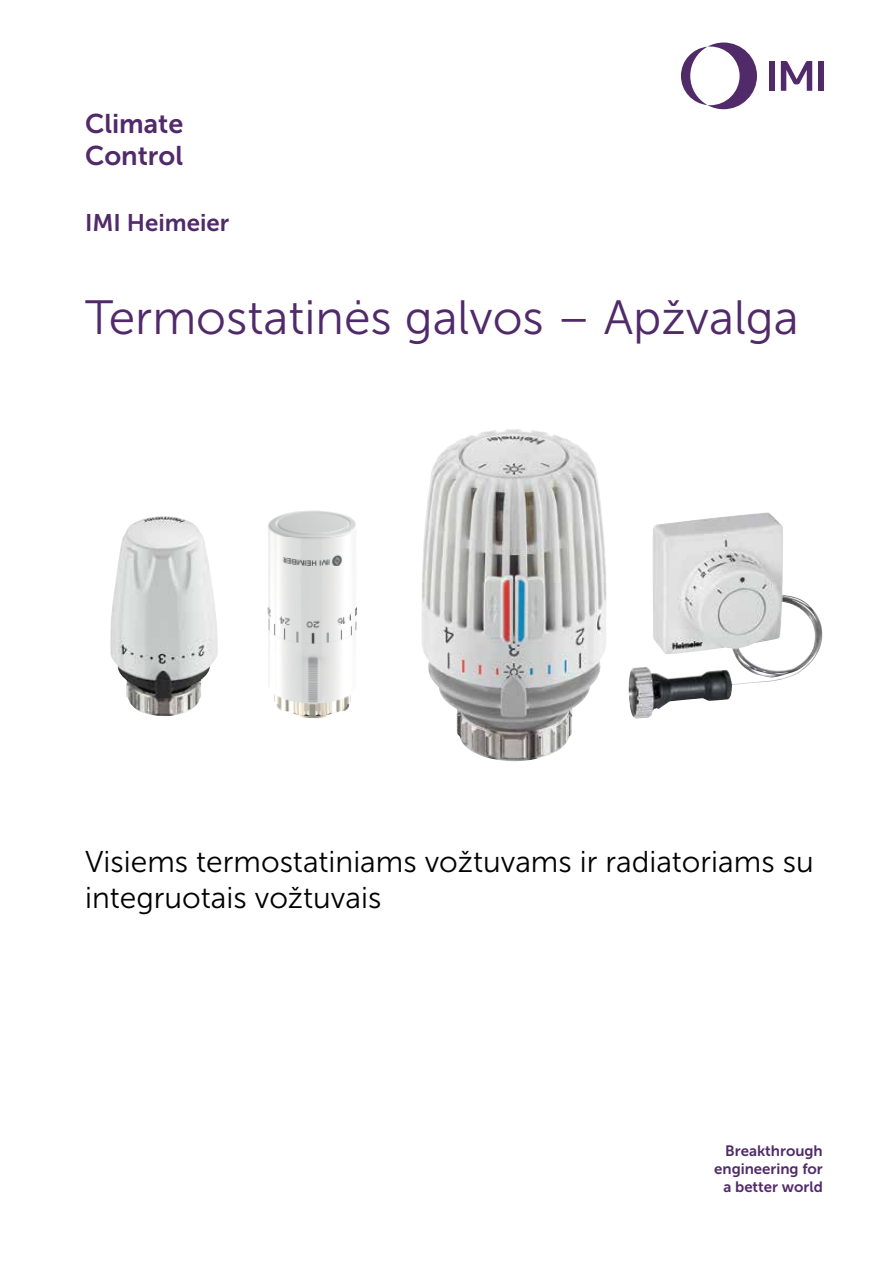
<style>
.page{position:relative;width:893px;height:1263px;background:#fff}
.page>*{position:absolute;margin:0;border:0;box-sizing:border-box;transform-origin:0 0}
.t1{font:48px "Museo Sans 300";color:#512a6a}
.t2{font:30px/36px "Museo Sans 300";color:#000}
.t3{font:27px/32.4px "Museo Sans 700";color:#512a6a}
.t4{font:24px "Museo Sans 700";color:#512a6a}
.t5{font:15px/18px "Museo Sans 700";color:#512a6a;text-align:right}
</style>
<div class="page">
<svg style="left:681px;top:43px;width:76px;height:66px"></svg>
<div style="left:769px;top:61px;width:6px;height:30px;background:#512a6a"></div>
<div style="left:818px;top:61px;width:6px;height:30px;background:#512a6a"></div>
<svg style="left:781px;top:61px;width:31px;height:30px"></svg>
<img style="left:421px;top:429px;width:186px;height:333px">
<img style="left:267px;top:510px;width:90px;height:208px">
<img style="left:628px;top:512px;width:194px;height:206px">
<img style="left:110px;top:516px;width:108px;height:200px">
<p class="t3" style="left:85px;top:107px;width:100px">Climate<br>Control</p>
<p class="t4" style="left:85px;top:210px;width:146px">IMI Heimeier</p>
<h1 class="t1" style="left:85px;top:291px;width:715px">Termostatinės galvos – Apžvalga</h1>
<p class="t2" style="left:85px;top:844px;width:730px">Visiems termostatiniams vožtuvams ir radiatoriams su integruotais vožtuvais</p>
<p class="t5" style="left:714px;top:1142px;width:110px">Breakthrough engineering for a better world</p>
</div>
